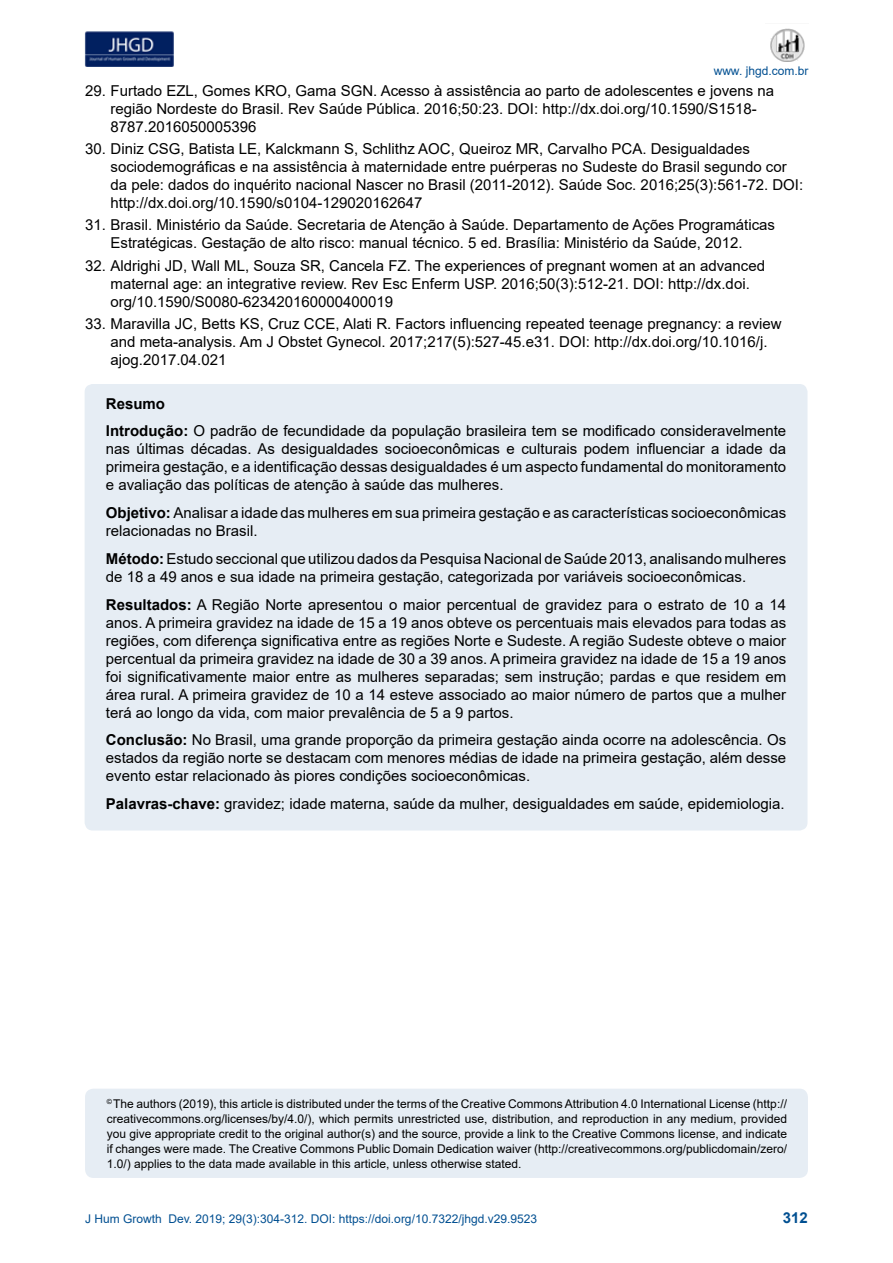
<style>
.page{position:relative;width:893px;height:1263px;background:#fff}
.page>*{position:absolute;margin:0;border:0;box-sizing:border-box;transform-origin:0 0}
.t1{font:15px/18px "Arial";color:#000}
.t2{font:700 15px "Arial";color:#004f91}
.t3{font:12px/15px "Arial";color:#000;text-align:justify}
.t4{font:12px "Arial";color:#004f91}
.s1{font-weight:700}
</style>
<div class="page">
<img style="left:85px;top:31px;width:89px;height:35px">
<img style="left:770px;top:28px;width:35px;height:34px">
<div style="left:85px;top:1089px;width:723px;height:89px;background:#e6edf4;border-radius:9px"></div>
<div style="left:85px;top:384px;width:722px;height:446px;background:#e6edf4;border-radius:8px"></div>
<p class="t4" style="left:714px;top:62px;width:96px">www. jhgd.com.br</p>
<p class="t1" style="left:111px;top:82px;width:665px;text-indent:-26px">29. Furtado EZL, Gomes KRO, Gama SGN. Acesso à assistência ao parto de adolescentes e jovens na região Nordeste do Brasil. Rev Saúde Pública. 2016;50:23. DOI: http://dx.doi.org/10.1590/S1518-<br>8787.2016050005396</p>
<p class="t1" style="left:111px;top:140px;width:694px;text-indent:-26px">30. Diniz CSG, Batista LE, Kalckmann S, Schlithz AOC, Queiroz MR, Carvalho PCA. Desigualdades sociodemográficas e na assistência à maternidade entre puérperas no Sudeste do Brasil segundo cor da pele: dados do inquérito nacional Nascer no Brasil (2011-2012). Saúde Soc. 2016;25(3):561-72. DOI: http://dx.doi.org/10.1590/s0104-129020162647</p>
<p class="t1" style="left:85px;top:216px;width:692px;text-align:center">31. Brasil. Ministério da Saúde. Secretaria de Atenção à Saúde. Departamento de Ações Programáticas<br>Estratégicas. Gestação de alto risco: manual técnico. 5 ed. Brasília: Ministério da Saúde, 2012.</p>
<p class="t1" style="left:111px;top:256px;width:656px;text-indent:-26px">32. Aldrighi JD, Wall ML, Souza SR, Cancela FZ. The experiences of pregnant women at an advanced maternal age: an integrative review. Rev Esc Enferm USP. 2016;50(3):512-21. DOI: http://dx.doi. org/10.1590/S0080-623420160000400019</p>
<p class="t1" style="left:111px;top:315px;width:673px;text-indent:-26px">33. Maravilla JC, Betts KS, Cruz CCE, Alati R. Factors influencing repeated teenage pregnancy: a review and meta-analysis. Am J Obstet Gynecol. 2017;217(5):527-45.e31. DOI: http://dx.doi.org/10.1016/j. ajog.2017.04.021</p>
<p class="t1" style="left:106px;top:389px;width:682px;line-height:27.8px"><span class="s1">Resumo<br>Introdução:</span> O padrão de fecundidade da população brasileira tem se modificado consideravelmente</p>
<p class="t1" style="left:106px;top:440px;width:682px;text-align:justify">nas últimas décadas. As desigualdades socioeconômicas e culturais podem influenciar a idade da primeira gestação, e a identificação dessas desigualdades é um aspecto fundamental do monitoramento e avaliação das políticas de atenção à saúde das mulheres.</p>
<p class="t1" style="left:106px;top:504px;width:682px"><span class="s1">Objetivo:</span> Analisar a idade das mulheres em sua primeira gestação e as características socioeconômicas relacionadas no Brasil.</p>
<p class="t1" style="left:106px;top:549px;width:682px"><span class="s1">Método:</span> Estudo seccional que utilizou dados da Pesquisa Nacional de Saúde 2013, analisando mulheres de 18 a 49 anos e sua idade na primeira gestação, categorizada por variáveis socioeconômicas.</p>
<p class="t1" style="left:106px;top:595px;width:682px;text-align:justify"><span class="s1">Resultados:</span> A Região Norte apresentou o maior percentual de gravidez para o estrato de 10 a 14 anos. A primeira gravidez na idade de 15 a 19 anos obteve os percentuais mais elevados para todas as regiões, com diferença significativa entre as regiões Norte e Sudeste. A região Sudeste obteve o maior percentual da primeira gravidez na idade de 30 a 39 anos. A primeira gravidez na idade de 15 a 19 anos foi significativamente maior entre as mulheres separadas; sem instrução; pardas e que residem em área rural. A primeira gravidez de 10 a 14 esteve associado ao maior número de partos que a mulher terá ao longo da vida, com maior prevalência de 5 a 9 partos.</p>
<p class="t1" style="left:106px;top:731px;width:682px;text-align:justify"><span class="s1">Conclusão:</span> No Brasil, uma grande proporção da primeira gestação ainda ocorre na adolescência. Os estados da região norte se destacam com menores médias de idade na primeira gestação, além desse evento estar relacionado às piores condições socioeconômicas.</p>
<p class="t1" style="left:106px;top:794px;width:680px"><span class="s1">Palavras-chave:</span> gravidez; idade materna, saúde da mulher, desigualdades em saúde, epidemiologia.</p>
<p class="t3" style="left:107px;top:1096px;width:682px"><sup>©</sup> The authors (2019), this article is distributed under the terms of the Creative Commons Attribution 4.0 International License (http:// creativecommons.org/licenses/by/4.0/), which permits unrestricted use, distribution, and reproduction in any medium, provided you give appropriate credit to the original author(s) and the source, provide a link to the Creative Commons license, and indicate if changes were made. The Creative Commons Public Domain Dedication waiver (http://creativecommons.org/publicdomain/zero/ 1.0/) applies to the data made available in this article, unless otherwise stated.</p>
<p class="t4" style="left:85px;top:1210px;width:454px">J Hum Growth Dev. 2019; 29(3):304-312. DOI: https://doi.org/10.7322/jhgd.v29.9523</p>
<p class="t2" style="left:783px;top:1207px;width:27px">312</p>
</div>
